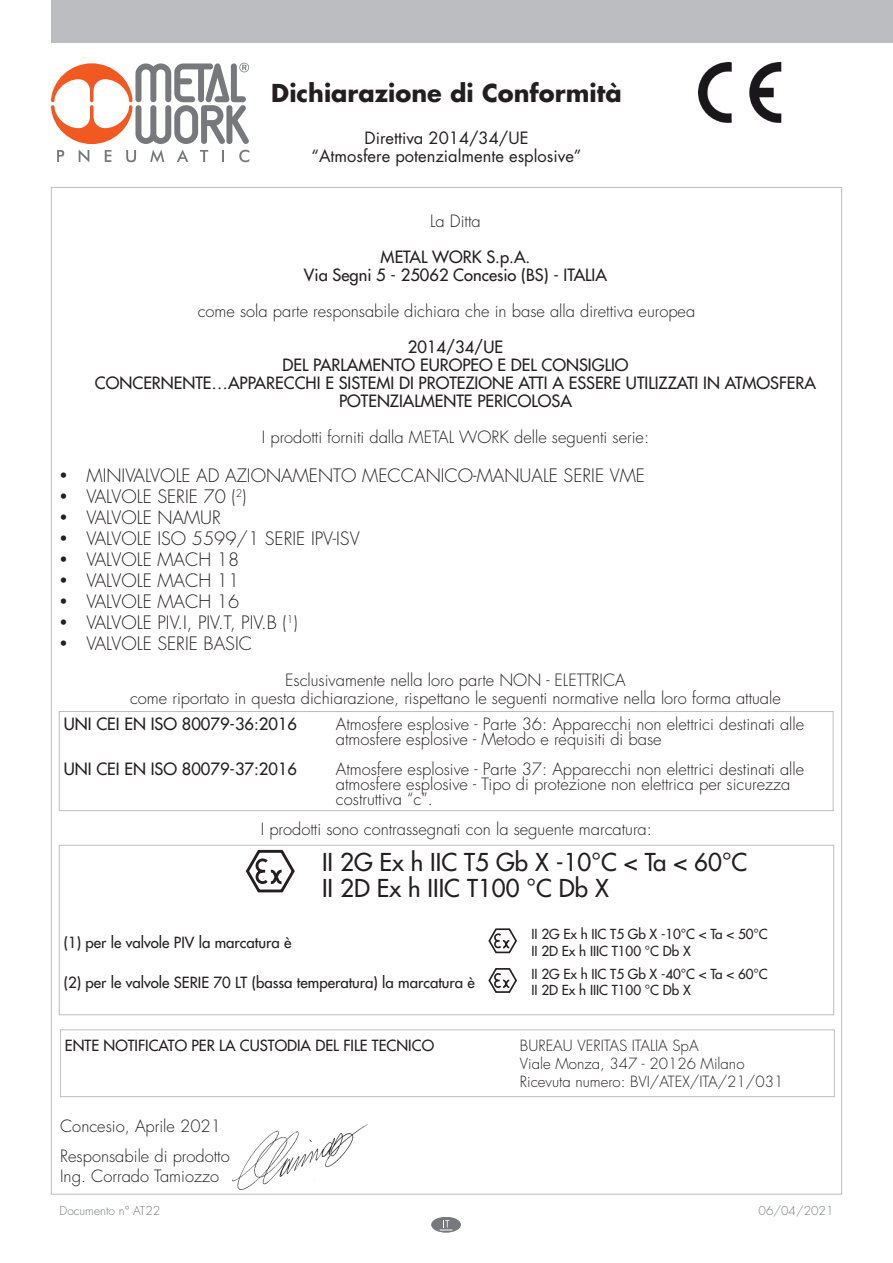
<style>
.page{position:relative;width:893px;height:1263px;background:#fff}
.page>*{position:absolute;margin:0;border:0;box-sizing:border-box;transform-origin:0 0}
.t1{font:500 24px/25.5px "Futura Std";color:#231f20}
.t2{font:700 24px "Futura Std";color:#231f20}
.t3{font:300 18px "Futura Std";color:#231f20}
.t4{font:300 16.5px/15px "Futura Std";color:#231f20}
.t5{font:500 16.5px/18px "Futura Std";color:#231f20;text-align:center}
.t6{font:16.5px/18px "Futura Std";color:#231f20;text-align:center}
.t7{font:500 15px "Futura Std";color:#231f20}
.t8{font:300 15px/18px "Futura Std";color:#231f20}
.t9{font:500 13.5px/16.5px "Futura Std";letter-spacing:-.005em;color:#231f20}
.t10{font:300 12px "Futura Std";color:#76787b}
</style>
<div class="page">
<div style="left:51px;top:0;width:842px;height:43px;background:#bcbdc0"></div>
<img style="left:698px;top:63px;width:83px;height:60px">
<svg style="left:51px;top:63px;width:198px;height:99px"></svg>
<div style="left:59px;top:711px;width:774px;height:100px;border:1px solid #bcbdc0"></div>
<div style="left:432px;top:1217px;width:28px;height:15px;background:#76787b;border-radius:50%"></div>
<div style="left:432px;top:1217px;width:29px;height:15px;border:1px solid #76787b;border-radius:50%"></div>
<svg style="left:440px;top:1220px;width:12px;height:11px"></svg>
<img style="left:232px;top:1125px;width:135px;height:64px">
<svg style="left:246px;top:849px;width:49px;height:43px"></svg>
<svg style="left:488px;top:928px;width:29px;height:25px"></svg>
<svg style="left:488px;top:968px;width:29px;height:25px"></svg>
<div style="left:59px;top:845px;width:775px;height:170px;border:1px solid #bcbdc0"></div>
<div style="left:60px;top:1029px;width:775px;height:68px;border:1px solid #bcbdc0"></div>
<h1 class="t2" style="left:271px;top:78px;width:352px">Dichiarazione di Conformità</h1>
<p class="t6" style="left:312px;top:130px;width:271px">Direttiva 2014/34/UE<br>“Atmosfere potenzialmente esplosive”</p>
<p class="t4" style="left:430px;top:214px;width:52px">La Ditta</p>
<p class="t5" style="left:304px;top:248px;width:305px">METAL WORK S.p.A.<br>Via Segni 5 - 25062 Concesio (BS) - ITALIA</p>
<p class="t4" style="left:198px;top:304px;width:499px">come sola parte responsabile dichiara che in base alla direttiva europea</p>
<p class="t5" style="left:95px;top:338px;width:723px">2014/34/UE<br>DEL PARLAMENTO EUROPEO E DEL CONSIGLIO<br>CONCERNENTE…APPARECCHI E SISTEMI DI PROTEZIONE ATTI A ESSERE UTILIZZATI IN ATMOSFERA POTENZIALMENTE PERICOLOSA</p>
<p class="t4" style="left:262px;top:430px;width:389px">I prodotti forniti dalla METAL WORK delle seguenti serie:</p>
<p class="t3" style="left:60px;top:465px;width:587px">• MINIVALVOLE AD AZIONAMENTO MECCANICO-MANUALE SERIE VME</p>
<p class="t3" style="left:60px;top:486px;width:189px">• VALVOLE SERIE 70 (<sup>2</sup>)</p>
<p class="t3" style="left:60px;top:507px;width:163px">• VALVOLE NAMUR</p>
<p class="t3" style="left:60px;top:528px;width:302px">• VALVOLE ISO 5599/1 SERIE IPV-ISV</p>
<p class="t3" style="left:60px;top:549px;width:181px">• VALVOLE MACH 18</p>
<p class="t3" style="left:60px;top:570px;width:181px">• VALVOLE MACH 11</p>
<p class="t3" style="left:60px;top:591px;width:181px">• VALVOLE MACH 16</p>
<p class="t3" style="left:60px;top:612px;width:240px">• VALVOLE PIV.I, PIV.T, PIV.B (<sup>1</sup>)</p>
<p class="t3" style="left:60px;top:633px;width:194px">• VALVOLE SERIE BASIC</p>
<p class="t4" style="left:130px;top:672px;width:652px;line-height:18px;text-align:center">Esclusivamente nella loro parte NON - ELETTRICA<br>come riportato in questa dichiarazione, rispettano le seguenti normative nella loro forma attuale</p>
<p class="t5" style="left:64px;top:715px;width:235px">UNI CEI EN ISO 80079-36:2016</p>
<p class="t4" style="left:336px;top:717px;width:470px">Atmosfere esplosive - Parte 36: Apparecchi non elettrici destinati alle atmosfere esplosive - Metodo e requisiti di base</p>
<p class="t5" style="left:64px;top:760px;width:235px">UNI CEI EN ISO 80079-37:2016</p>
<p class="t4" style="left:336px;top:762px;width:470px">Atmosfere esplosive - Parte 37: Apparecchi non elettrici destinati alle atmosfere esplosive - Tipo di protezione non elettrica per sicurezza costruttiva “c”.</p>
<p class="t4" style="left:261px;top:822px;width:393px">I prodotti sono contrassegnati con la seguente marcatura:</p>
<h1 class="t1" style="left:322px;top:850px;width:427px">II 2G Ex h IIC T5 Gb X -10°C &lt; Ta &lt; 60°C<br>II 2D Ex h IIIC T100 °C Db X</h1>
<p class="t7" style="left:64px;top:933px;width:229px">(1) per le valvole PIV la marcatura è</p>
<p class="t9" style="left:531px;top:926px;width:238px">II 2G Ex h IIC T5 Gb X -10°C &lt; Ta &lt; 50°C<br>II 2D Ex h IIIC T100 °C Db X</p>
<p class="t7" style="left:64px;top:973px;width:413px">(2) per le valvole SERIE 70 LT (bassa temperatura) la marcatura è</p>
<p class="t9" style="left:531px;top:966px;width:238px">II 2G Ex h IIC T5 Gb X -40°C &lt; Ta &lt; 60°C<br>II 2D Ex h IIIC T100 °C Db X</p>
<p class="t7" style="left:65px;top:1036px;width:371px">ENTE NOTIFICATO PER LA CUSTODIA DEL FILE TECNICO</p>
<p class="t8" style="left:520px;top:1037px;width:265px">BUREAU VERITAS ITALIA SpA<br>Viale Monza, 347 - 20126 Milano<br>Ricevuta numero: BVI/ATEX/ITA/21/031</p>
<p class="t4" style="left:60px;top:1112px;width:171px;line-height:30px">Concesio, Aprile 2021<br>Responsabile di prodotto</p>
<p class="t4" style="left:60px;top:1169px;width:160px">Ing. Corrado Tamiozzo</p>
<p class="t10" style="left:60px;top:1203px;width:102px">Documento n° AT22</p>
<p class="t10" style="left:759px;top:1203px;width:76px">06/04/2021</p>
</div>
